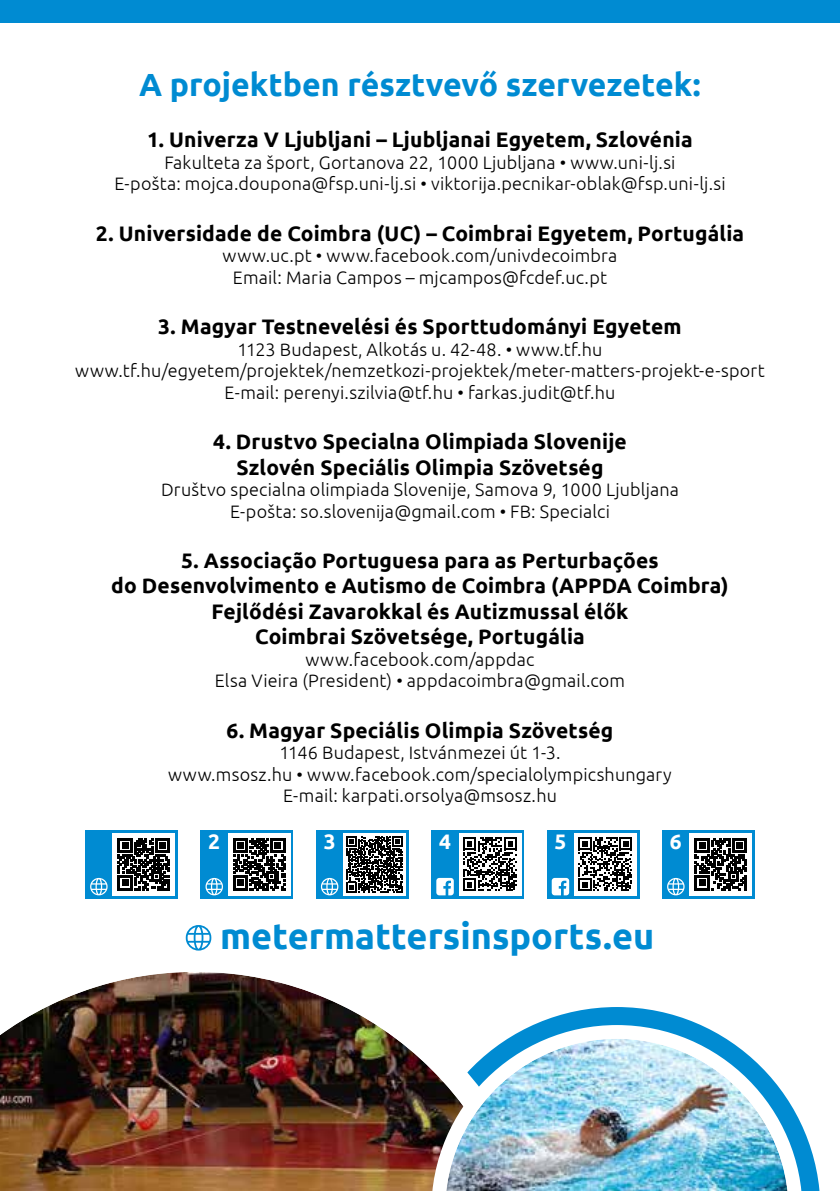
<style>
.page{position:relative;width:840px;height:1191px;background:#fff}
.page>*{position:absolute;margin:0;border:0;box-sizing:border-box;transform-origin:0 0}
.t1{font:700 36px "Ubuntu";color:#008bd2}
.t2{font:700 32px "Ubuntu";color:#008bd2}
.t3{font:700 21px/25.2px "Ubuntu";letter-spacing:.01em;color:#000;text-align:center}
.t4{font:700 21px "Ubuntu";color:#fff}
.t5{font:300 18px/21.6px "Ubuntu";letter-spacing:.01em;color:#000;text-align:center}
</style>
<div class="page">
<svg style="left:553px;top:1007px;width:267px;height:184px"></svg>
<img style="left:0;top:950px;width:553px;height:241px">
<img style="left:431px;top:1025px;width:371px;height:166px">
<div style="left:0;top:0;width:839px;height:23px;background:#008bd2"></div>
<svg style="left:186px;top:925px;width:25px;height:25px"></svg>
<div style="left:85px;top:830px;width:93px;height:68px;background:#008bd2"></div>
<div style="left:112px;top:833px;width:63px;height:62px;background:#fff"></div>
<svg style="left:118px;top:838px;width:52px;height:52px"></svg>
<svg style="left:90px;top:878px;width:17px;height:17px"></svg>
<div style="left:200px;top:830px;width:93px;height:68px;background:#008bd2"></div>
<div style="left:228px;top:833px;width:62px;height:62px;background:#fff"></div>
<svg style="left:233px;top:838px;width:52px;height:52px"></svg>
<svg style="left:205px;top:878px;width:18px;height:17px"></svg>
<div style="left:316px;top:830px;width:92px;height:68px;background:#008bd2"></div>
<div style="left:343px;top:833px;width:62px;height:62px;background:linear-gradient(to right,#fff,#fff)"></div>
<svg style="left:346px;top:836px;width:56px;height:56px;background:#4c4c4c"></svg>
<svg style="left:321px;top:878px;width:17px;height:17px"></svg>
<div style="left:661px;top:830px;width:93px;height:68px;background:#008bd2"></div>
<div style="left:689px;top:833px;width:62px;height:62px;background:#fff"></div>
<svg style="left:694px;top:838px;width:52px;height:52px"></svg>
<svg style="left:667px;top:878px;width:17px;height:17px"></svg>
<div style="left:431px;top:830px;width:92px;height:68px;background:#008bd2"></div>
<div style="left:458px;top:833px;width:63px;height:62px;background:#fff"></div>
<svg style="left:463px;top:837px;width:53px;height:54px"></svg>
<svg style="left:436px;top:878px;width:17px;height:17px"></svg>
<div style="left:546px;top:830px;width:93px;height:68px;background:#008bd2"></div>
<div style="left:574px;top:833px;width:62px;height:62px;background:#fff"></div>
<svg style="left:578px;top:837px;width:54px;height:54px"></svg>
<svg style="left:551px;top:878px;width:18px;height:17px"></svg>
<h2 class="t2" style="left:139px;top:66px;width:563px">A projektben résztvevő szervezetek:</h2>
<p class="t3" style="left:147px;top:126px;width:547px">1. Univerza V Ljubljani – Ljubljanai Egyetem, Szlovénia</p>
<p class="t5" style="left:114px;top:151px;width:612px">Fakulteta za šport, Gortanova 22, 1000 Ljubljana • www.uni-lj.si<br>E-pošta: mojca.doupona@fsp.uni-lj.si • viktorija.pecnikar-oblak@fsp.uni-lj.si</p>
<p class="t3" style="left:96px;top:220px;width:649px">2. Universidade de Coimbra (UC) – Coimbrai Egyetem, Portugália</p>
<p class="t5" style="left:222px;top:244px;width:396px">www.uc.pt • www.facebook.com/univdecoimbra<br>Email: Maria Campos – mjcampos@fcdef.uc.pt</p>
<p class="t3" style="left:158px;top:314px;width:524px">3. Magyar Testnevelési és Sporttudományi Egyetem</p>
<p class="t5" style="left:75px;top:338px;width:690px">1123 Budapest, Alkotás u. 42-48. • www.tf.hu www.tf.hu/egyetem/projektek/nemzetkozi-projektek/meter-matters-projekt-e-sport<br>E-mail: perenyi.szilvia@tf.hu • farkas.judit@tf.hu</p>
<p class="t3" style="left:213px;top:429px;width:415px">4. Drustvo Specialna Olimpiada Slovenije<br>Szlovén Speciális Olimpia Szövetség</p>
<p class="t5" style="left:161px;top:478px;width:519px">Društvo specialna olimpiada Slovenije, Samova 9, 1000 Ljubljana<br>E-pošta: so.slovenija@gmail.com • FB: Specialci</p>
<p class="t3" style="left:111px;top:548px;width:618px">5. Associação Portuguesa para as Perturbações<br>do Desenvolvimento e Autismo de Coimbra (APPDA Coimbra)<br>Fejlődési Zavarokkal és Autizmussal élők<br>Coimbrai Szövetsége, Portugália</p>
<p class="t5" style="left:215px;top:648px;width:411px">www.facebook.com/appdac<br>Elsa Vieira (President) • appdacoimbra@gmail.com</p>
<p class="t3" style="left:226px;top:717px;width:388px">6. Magyar Speciális Olimpia Szövetség</p>
<p class="t5" style="left:168px;top:741px;width:505px">1146 Budapest, Istvánmezei út 1-3.<br>www.msosz.hu • www.facebook.com/specialolympicshungary<br>E-mail: karpati.orsolya@msosz.hu</p>
<p class="t4" style="left:208px;top:829px;width:13px">2</p>
<p class="t4" style="left:323px;top:829px;width:13px">3</p>
<p class="t4" style="left:439px;top:829px;width:13px">4</p>
<p class="t4" style="left:554px;top:829px;width:13px">5</p>
<p class="t4" style="left:669px;top:829px;width:13px">6</p>
<h1 class="t1" style="left:220px;top:914px;width:435px">metermattersinsports.eu</h1>
</div>
